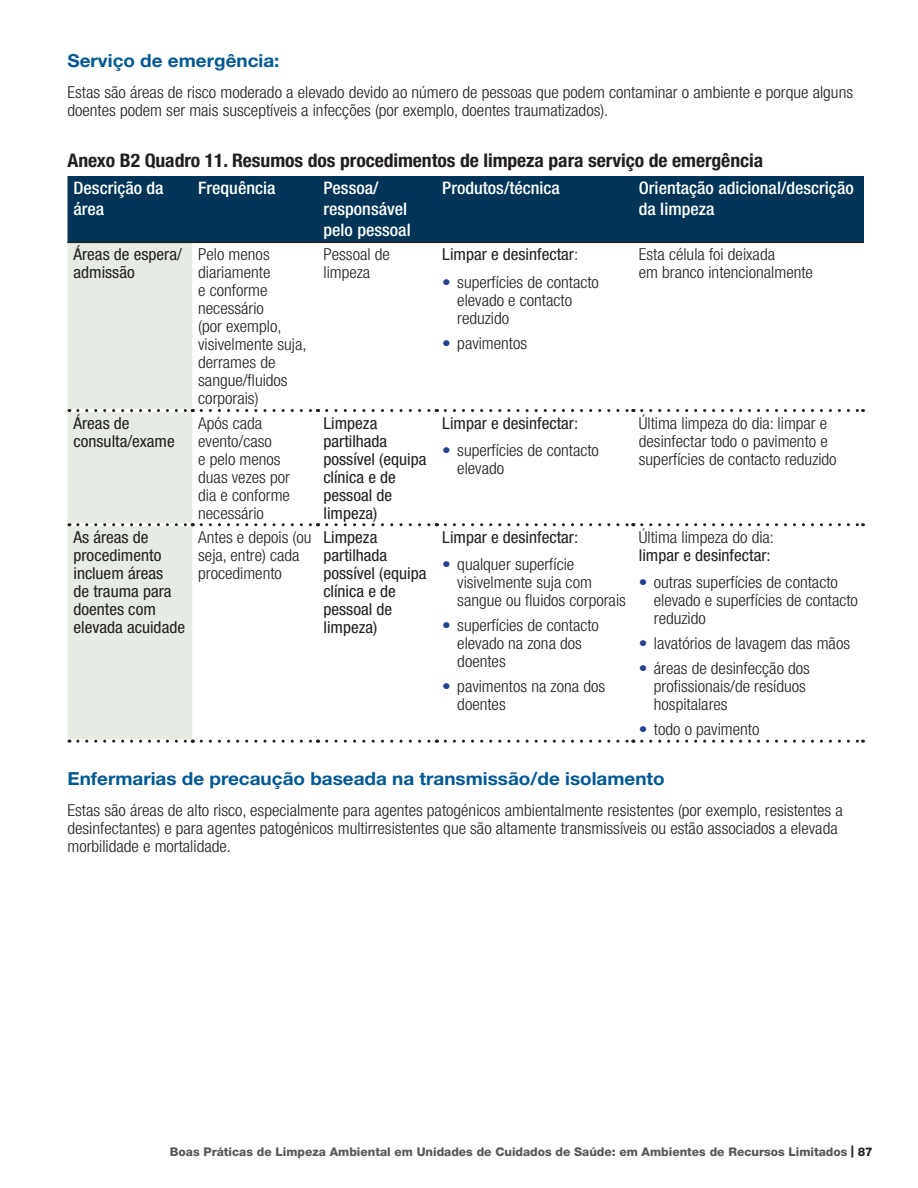
<style>
.page{position:relative;width:918px;height:1188px;background:#fff}
.page>*{position:absolute;margin:0;border:0;box-sizing:border-box;transform-origin:0 0}
.Fig_Table_Title_12_5{font:700 condensed 18.75px "Helvetica Neue LT Std";letter-spacing:-.005em;color:#231f20;scale:1.05 1}
.H3_Steps___Example{font:700 18px "Helvetica Neue LT Std";color:#005892;scale:1.05 1}
.P_Table_Header_11_5{font:500 condensed 17.25px/21px "Helvetica Neue LT Std";color:#fff;scale:1.05 1}
.P_Body__0_Sp__0825_A{font:300 condensed 16.5px/18px "Helvetica Neue LT Std";color:#231f20;scale:1.05 1}
.P_Table_Body{font:300 condensed 16.5px/18px "Helvetica Neue LT Std";color:#231f20;scale:1.05 1}
.P_Table_Body-2{font:condensed 16.5px/18px "Helvetica Neue LT Std";color:#231f20;scale:1.05 1}
.t1{font:800 12px "Helvetica Neue LT Std";color:#57585a}
.s1{font-weight:300}
.s2{font-weight:400;font-stretch:normal;color:#253f8e}
.s3{font-weight:400}
.s4{color:#231f20}
</style>
<div class="page">
<div style="left:68px;top:176px;width:796px;height:66px;background:#003557"></div>
<div style="left:68px;top:243px;width:124px;height:498px;background:#e6ebe3"></div>
<hr style="left:69px;top:409px;width:123px;height:3px;background:#fff">
<hr style="left:69px;top:523px;width:123px;height:3px;background:#fff">
<hr style="left:69px;top:740px;width:123px;height:3px;background:#fff">
<hr style="left:318px;top:242px;width:118px;height:1px;background:#231f20">
<hr style="left:436px;top:242px;width:197px;height:1px;background:#231f20">
<hr style="left:633px;top:242px;width:231px;height:1px;background:#231f20">
<svg style="left:201px;top:409px;width:118px;height:3px"></svg>
<svg style="left:327px;top:409px;width:110px;height:3px"></svg>
<svg style="left:445px;top:409px;width:189px;height:3px"></svg>
<svg style="left:642px;top:409px;width:222px;height:3px"></svg>
<svg style="left:201px;top:523px;width:118px;height:3px"></svg>
<svg style="left:327px;top:523px;width:110px;height:3px"></svg>
<svg style="left:445px;top:523px;width:189px;height:3px"></svg>
<svg style="left:642px;top:523px;width:222px;height:3px"></svg>
<svg style="left:201px;top:740px;width:118px;height:3px"></svg>
<svg style="left:327px;top:740px;width:110px;height:3px"></svg>
<svg style="left:445px;top:740px;width:189px;height:3px"></svg>
<svg style="left:642px;top:740px;width:222px;height:3px"></svg>
<svg style="left:78px;top:409px;width:115px;height:3px"></svg>
<svg style="left:78px;top:523px;width:115px;height:3px"></svg>
<svg style="left:78px;top:740px;width:115px;height:3px"></svg>
<hr style="left:68px;top:242px;width:124px;height:1px;background:#231f20">
<hr style="left:192px;top:242px;width:126px;height:1px;background:#231f20">
<h3 class="H3_Steps___Example" style="left:68px;top:49px;width:203px">Serviço de emergência:</h3>
<p class="P_Body__0_Sp__0825_A" style="left:68px;top:83px;width:750px">Estas são áreas de risco moderado a elevado devido ao número de pessoas que podem contaminar o ambiente e porque alguns doentes podem ser mais susceptíveis a infecções (por exemplo, doentes traumatizados).</p>
<p class="Fig_Table_Title_12_5" style="left:68px;top:148px;width:664px">Anexo B2 Quadro 11. Resumos dos procedimentos de limpeza para serviço de emergência</p>
<p class="P_Table_Header_11_5" style="left:74px;top:177px;width:87px">Descrição da área</p>
<p class="P_Table_Header_11_5" style="left:198px;top:177px;width:75px">Frequência</p>
<p class="P_Table_Header_11_5" style="left:324px;top:177px;width:85px">Pessoa/ responsável pelo pessoal</p>
<p class="P_Table_Header_11_5" style="left:442px;top:177px;width:114px">Produtos/técnica</p>
<p class="P_Table_Header_11_5" style="left:639px;top:177px;width:206px">Orientação adicional/descrição da limpeza</p>
<p class="P_Table_Body-2" style="left:74px;top:245px;width:105px">Áreas de espera/ admissão</p>
<p class="P_Table_Body" style="left:198px;top:245px;width:105px">Pelo menos diariamente<br>e conforme necessário<br>(por exemplo, visivelmente suja, derrames de sangue/fluidos corporais)</p>
<p class="P_Table_Body" style="left:324px;top:245px;width:65px">Pessoal de limpeza</p>
<p class="P_Table_Body-2" style="left:442px;top:245px;width:131px">Limpar e desinfectar<span class="s1">:</span></p>
<p class="P_Table_Body" style="left:639px;top:245px;width:167px">Esta célula foi deixada<br>em branco intencionalmente</p>
<p class="P_Body__0_Sp__0825_A" style="left:457px;top:273px;width:136px;text-indent:-15px"><span class="s2">•</span> superfícies de contacto elevado e contacto reduzido</p>
<p class="P_Body__0_Sp__0825_A" style="left:442px;top:334px;width:82px"><span class="s2">•</span> pavimentos</p>
<p class="P_Table_Body-2" style="left:74px;top:414px;width:98px">Áreas de consulta/exame</p>
<p class="P_Table_Body" style="left:198px;top:414px;width:89px">Após cada evento/caso<br>e pelo menos duas vezes por dia e conforme necessário</p>
<p class="P_Table_Body-2" style="left:324px;top:414px;width:100px">Limpeza partilhada possível (equipa clínica e de pessoal de limpeza)</p>
<p class="P_Table_Body-2" style="left:442px;top:414px;width:131px">Limpar e desinfectar:</p>
<p class="P_Body__0_Sp__0825_A" style="left:457px;top:441px;width:136px;text-indent:-15px"><span class="s2">•</span> superfícies de contacto elevado</p>
<p class="P_Table_Body" style="left:639px;top:414px;width:190px">Última limpeza do dia: limpar e desinfectar todo o pavimento e superfícies de contacto reduzido</p>
<p class="P_Table_Body" style="left:639px;top:528px;width:130px">Última limpeza do dia: <span class="s3">limpar e desinfectar:</span></p>
<p class="P_Body__0_Sp__0825_A" style="left:654px;top:573px;width:196px;text-indent:-15px"><span class="s2">•</span> outras superfícies de contacto elevado e superfícies de contacto reduzido</p>
<p class="P_Body__0_Sp__0825_A" style="left:639px;top:634px;width:203px"><span class="s2">•</span> lavatórios de lavagem das mãos</p>
<p class="P_Body__0_Sp__0825_A" style="left:654px;top:659px;width:150px;text-indent:-15px"><span class="s2">•</span> áreas de desinfecção dos profissionais/de resíduos hospitalares</p>
<p class="P_Body__0_Sp__0825_A" style="left:639px;top:720px;width:116px"><span class="s2">•</span> todo o pavimento</p>
<h3 class="H3_Steps___Example" style="left:68px;top:767px;width:570px">Enfermarias de precaução baseada na transmissão/de isolamento</h3>
<p class="P_Body__0_Sp__0825_A" style="left:68px;top:801px;width:740px">Estas são áreas de alto risco, especialmente para agentes patogénicos ambientalmente resistentes (por exemplo, resistentes a desinfectantes) e para agentes patogénicos multirresistentes que são altamente transmissíveis ou estão associados a elevada morbilidade e mortalidade.</p>
<p class="P_Table_Body-2" style="left:74px;top:528px;width:108px">As áreas de procedimento incluem áreas<br>de trauma para doentes com elevada acuidade</p>
<p class="P_Table_Body" style="left:198px;top:528px;width:109px">Antes e depois (ou seja, entre) cada procedimento</p>
<p class="P_Table_Body-2" style="left:324px;top:528px;width:100px">Limpeza partilhada possível (equipa clínica e de pessoal de limpeza)</p>
<p class="P_Table_Body-2" style="left:442px;top:528px;width:131px">Limpar e desinfectar:</p>
<p class="P_Body__0_Sp__0825_A" style="left:457px;top:555px;width:162px;text-indent:-15px"><span class="s2">•</span> qualquer superfície visivelmente suja com sangue ou fluidos corporais</p>
<p class="P_Body__0_Sp__0825_A" style="left:457px;top:616px;width:136px;text-indent:-15px"><span class="s2">•</span> superfícies de contacto elevado na zona dos doentes</p>
<p class="P_Body__0_Sp__0825_A" style="left:457px;top:677px;width:142px;text-indent:-15px"><span class="s2">•</span> pavimentos na zona dos doentes</p>
<p class="t1" style="left:170px;top:1145px;width:704px">Boas Práticas de Limpeza Ambiental em Unidades de Cuidados de Saúde: em Ambientes de Recursos Limitados <span class="s4">| 87</span></p>
</div>
